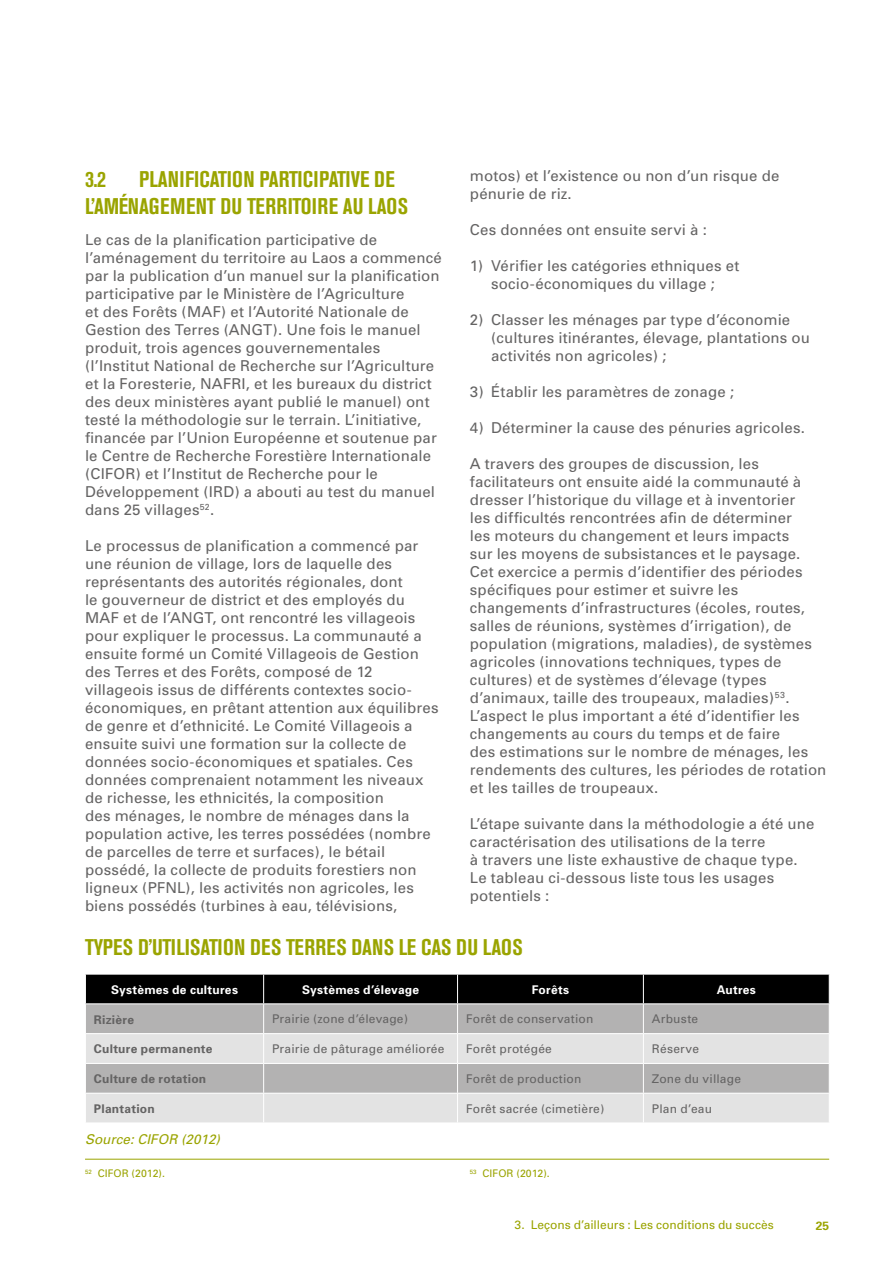
<style>
.page{position:relative;width:893px;height:1263px;background:#fff}
.page>*{position:absolute;margin:0;border:0;box-sizing:border-box;transform-origin:0 0}
.t1{font:700 condensed 22.5px/27px "Akzidenz Grotesk BE";color:#9aa400}
.t2{font:15px/18px "Univers";letter-spacing:.01em;color:#646363}
.t3{font:italic 13.5px "Univers";color:#9aa400}
.t4{font:12px "Univers";letter-spacing:.02em;color:#646363}
.t5{font:700 12px "Univers";letter-spacing:.02em;color:#646363}
.t6{font:700 12px "Univers";letter-spacing:.025em;color:#fff}
.t7{font:12px "Univers";color:#9aa400}
.t8{font:700 12px "Univers";color:#9aa400}
.t9{font:10.5px "Univers";color:#9aa400}
</style>
<div class="page">
<hr style="left:85px;top:1159px;width:744px;height:1px;background:#9aa400">
<svg style="left:85px;top:974px;width:745px;height:148px;background:#a5a5a5"></svg>
<hr style="left:85px;top:1033px;width:179px;height:1px;background:#fff">
<h1 class="t1" style="left:85px;top:166px;width:324px;text-indent:54px">PLANIFICATION PARTICIPATIVE DE<br>L’AMÉNAGEMENT DU TERRITOIRE AU LAOS</h1>
<p class="t2" style="left:85px;top:231px;width:358px">Le cas de la planification participative de l’aménagement du territoire au Laos a commencé par la publication d’un manuel sur la planification participative par le Ministère de l’Agriculture<br>et des Forêts (MAF) et l’Autorité Nationale de Gestion des Terres (ANGT). Une fois le manuel produit, trois agences gouvernementales (l’Institut National de Recherche sur l’Agriculture et la Foresterie, NAFRI, et les bureaux du district des deux ministères ayant publié le manuel) ont testé la méthodologie sur le terrain. L’initiative, financée par l’Union Européenne et soutenue par le Centre de Recherche Forestière Internationale (CIFOR) et l’Institut de Recherche pour le Développement (IRD) a abouti au test du manuel dans 25 villages<sup>52</sup>.</p>
<p class="t2" style="left:85px;top:537px;width:355px">Le processus de planification a commencé par une réunion de village, lors de laquelle des représentants des autorités régionales, dont<br>le gouverneur de district et des employés du MAF et de l’ANGT, ont rencontré les villageois pour expliquer le processus. La communauté a ensuite formé un Comité Villageois de Gestion des Terres et des Forêts, composé de 12 villageois issus de différents contextes socio&shy;économiques, en prêtant attention aux équilibres de genre et d’ethnicité. Le Comité Villageois a ensuite suivi une formation sur la collecte de données socio-économiques et spatiales. Ces données comprenaient notamment les niveaux de richesse, les ethnicités, la composition<br>des ménages, le nombre de ménages dans la population active, les terres possédées (nombre de parcelles de terre et surfaces), le bétail possédé, la collecte de produits forestiers non ligneux (PFNL), les activités non agricoles, les biens possédés (turbines à eau, télévisions,</p>
<h1 class="t1" style="left:85px;top:166px;width:23px">3.2</h1>
<p class="t2" style="left:470px;top:167px;width:311px">motos) et l’existence ou non d’un risque de pénurie de riz.</p>
<p class="t2" style="left:470px;top:221px;width:238px">Ces données ont ensuite servi à :</p>
<p class="t2" style="left:470px;top:257px;width:271px;text-align:center">1) Vérifier les catégories ethniques et socio-économiques du village ;</p>
<p class="t2" style="left:491px;top:311px;width:320px;text-indent:-21px">2) Classer les ménages par type d’économie (cultures itinérantes, élevage, plantations ou activités non agricoles) ;</p>
<p class="t2" style="left:470px;top:383px;width:266px">3) Établir les paramètres de zonage ;</p>
<p class="t2" style="left:470px;top:419px;width:337px">4) Déterminer la cause des pénuries agricoles.</p>
<p class="t2" style="left:470px;top:455px;width:358px">A travers des groupes de discussion, les facilitateurs ont ensuite aidé la communauté à dresser l’historique du village et à inventorier<br>les difficultés rencontrées afin de déterminer<br>les moteurs du changement et leurs impacts<br>sur les moyens de subsistances et le paysage.<br>Cet exercice a permis d’identifier des périodes spécifiques pour estimer et suivre les changements d’infrastructures (écoles, routes, salles de réunions, systèmes d’irrigation), de population (migrations, maladies), de systèmes agricoles (innovations techniques, types de cultures) et de systèmes d’élevage (types d’animaux, taille des troupeaux, maladies)<sup>53</sup>.<br>L’aspect le plus important a été d’identifier les changements au cours du temps et de faire<br>des estimations sur le nombre de ménages, les rendements des cultures, les périodes de rotation et les tailles de troupeaux.</p>
<p class="t2" style="left:470px;top:815px;width:346px">L’étape suivante dans la méthodologie a été une caractérisation des utilisations de la terre<br>à travers une liste exhaustive de chaque type.<br>Le tableau ci-dessous liste tous les usages potentiels :</p>
<h1 class="t1" style="left:85px;top:934px;width:439px">TYPES D’UTILISATION DES TERRES DANS LE CAS DU LAOS</h1>
<p class="t6" style="left:111px;top:982px;width:128px">Systèmes de cultures</p>
<p class="t6" style="left:302px;top:982px;width:119px">Systèmes d’élevage</p>
<p class="t6" style="left:532px;top:982px;width:39px">Forêts</p>
<p class="t6" style="left:717px;top:982px;width:41px">Autres</p>
<p class="t5" style="left:94px;top:1012px;width:42px">Rizière</p>
<p class="t4" style="left:272px;top:1012px;width:137px">Prairie (zone d’élevage)</p>
<p class="t4" style="left:466px;top:1012px;width:129px">Forêt de conservation</p>
<p class="t4" style="left:652px;top:1012px;width:48px">Arbuste</p>
<p class="t5" style="left:94px;top:1042px;width:120px">Culture permanente</p>
<p class="t4" style="left:272px;top:1042px;width:174px">Prairie de pâturage améliorée</p>
<p class="t4" style="left:466px;top:1042px;width:87px">Forêt protégée</p>
<p class="t4" style="left:652px;top:1042px;width:49px">Réserve</p>
<p class="t5" style="left:94px;top:1071px;width:114px">Culture de rotation</p>
<p class="t4" style="left:466px;top:1071px;width:117px">Forêt de production</p>
<p class="t4" style="left:652px;top:1071px;width:91px">Zone du village</p>
<p class="t5" style="left:94px;top:1101px;width:62px">Plantation</p>
<p class="t4" style="left:466px;top:1101px;width:140px">Forêt sacrée (cimetière)</p>
<p class="t4" style="left:652px;top:1101px;width:62px">Plan d’eau</p>
<p class="t3" style="left:85px;top:1131px;width:137px">Source: CIFOR (2012)</p>
<p class="t9" style="left:85px;top:1167px;width:81px"><sup>52</sup> CIFOR (2012).</p>
<p class="t9" style="left:470px;top:1167px;width:81px"><sup>53</sup> CIFOR (2012).</p>
<p class="t7" style="left:515px;top:1218px;width:261px">3. Leçons d’ailleurs : Les conditions du succès</p>
<p class="t8" style="left:816px;top:1218px;width:15px">25</p>
</div>
